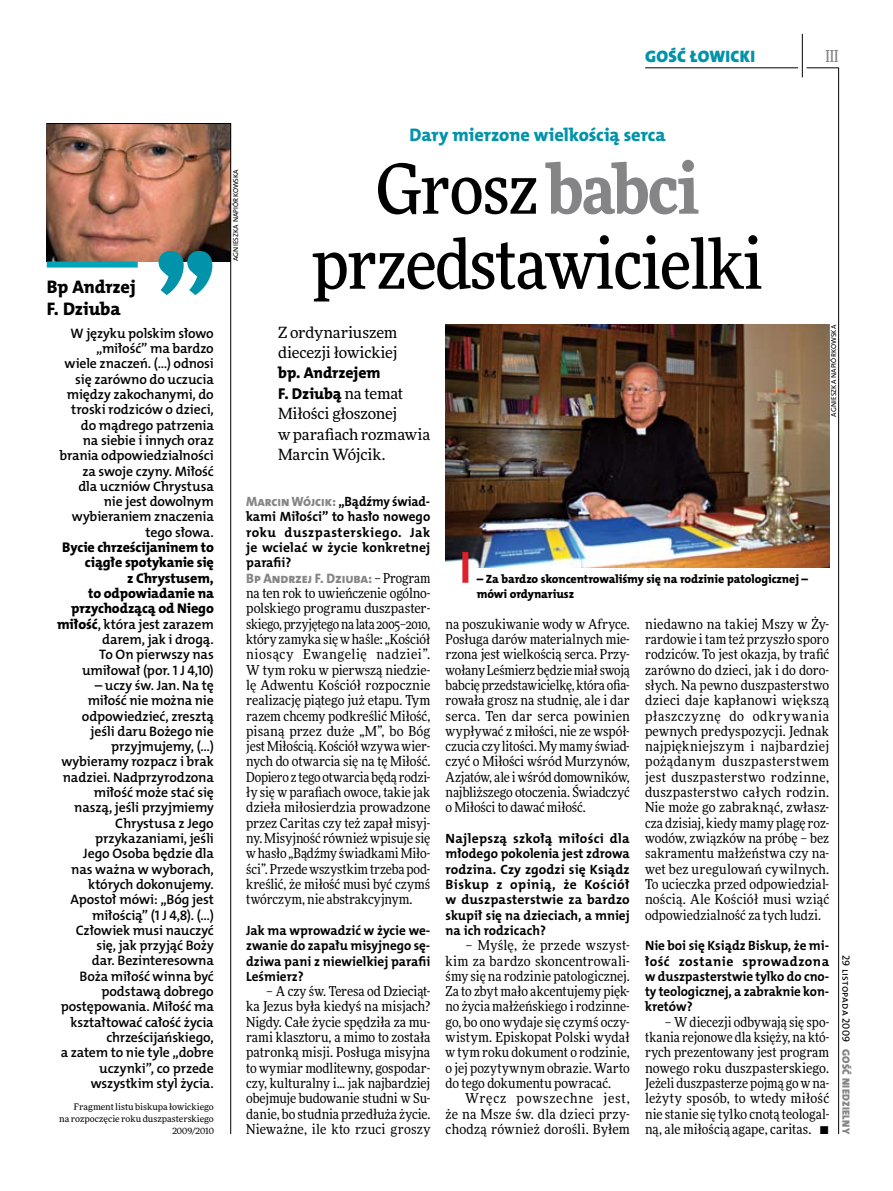
<style>
.page{position:relative;width:893px;height:1191px;background:#fff}
.page>*{position:absolute;margin:0;border:0;box-sizing:border-box;transform-origin:0 0}
.t1{font:500 69px/75px "Freeday Narrow";letter-spacing:-.02em;color:#000;text-align:center}
.t2{font:18.3px "The Mix HP8 Ex Bld";letter-spacing:.005em;color:#0093aa}
.t3{font:18.3px/21.6px "The Mix HP8 Ex Bld";color:#000}
.t4{font:16.65px "The Mix HP9 Blk";letter-spacing:.02em;color:#0093aa}
.t5{font:500 16.5px "Freeday Narrow";color:#858486;scale:.9 1}
.t6{font:15.75px/20.4px "The Mix HP8 Ex Bld";letter-spacing:-.005em;color:#000}
.t7{font:15.45px/20.4px "Freeday News";letter-spacing:-.01em;color:#000}
.t8{font:14.1px/15.3px "The Mix HP8 Ex Bld";letter-spacing:-.005em;color:#000;text-align:right}
.t9{font:13.8px/15.3px "The Mix HP6 Se Bld";letter-spacing:-.01em;color:#000;text-align:right}
.t10{font:13.65px/15.3px "Freeday Narrow News";letter-spacing:.005em;color:#000;text-align:justify}
.t11{font:13.65px "The Mix HP8 Ex Bld";letter-spacing:-.005em;color:#858486}
.t12{font:13.5px/15.3px "The Mix HP7 Bld";color:#000;text-align:justify}
.t13{font:13.5px "The Mix HP8 Ex Bld";letter-spacing:-.005em;color:#858486;scale:.95 1}
.t14{font:12px/15.3px "The Mix HP8 Ex Bld";letter-spacing:-.005em;color:#000}
.t15{font:10.5px "The Mix HP5 Plain";letter-spacing:.015em;color:#000}
.t16{font:10.5px "The Mix HP9 Blk";letter-spacing:.025em;color:#858486}
.t17{font:9px/12px "Freeday News";color:#000;text-align:right}
.t18{font:7.2px "The Mix HP5 Plain";letter-spacing:.015em;color:#000}
.s1{font-family:"The Mix HP8 Ex Bld";font-size:14.1px}
.s2{font-weight:900;color:#858486}
.s3{font-family:"Freeday News";font-size:15.45px}
.s4{font-family:"The Mix HP7 Bld";color:#000}
.s5{font-family:"Freeday Narrow News";color:#000}
</style>
<div class="page">
<hr style="left:806px;top:68px;width:33px;height:1px;background:#000">
<hr style="left:645px;top:68px;width:153px;height:1px;background:#000">
<hr style="left:838px;top:68px;width:1px;height:1066px;background:#000">
<hr style="left:802px;top:34px;width:1px;height:43px;background:#000">
<svg style="left:47px;top:123px;width:184px;height:1011px"></svg>
<div style="left:47px;top:261px;width:91px;height:6px;background:#00a4b9"></div>
<svg style="left:159px;top:251px;width:53px;height:44px"></svg>
<img style="left:446px;top:325px;width:383px;height:242px">
<div style="left:462px;top:552px;width:6px;height:31px;background:#df1f2a"></div>
<p class="t4" style="left:645px;top:46px;width:111px">GOŚĆ ŁOWICKI</p>
<p class="t5" style="left:825px;top:46px;width:16px">III</p>
<h2 class="t3" style="left:47px;top:276px;width:91px">Bp Andrzej<br>F. Dziuba</h2>
<p class="t9" style="left:59px;top:325px;width:156px">W języku polskim słowo „miłość” ma bardzo<br>wiele znaczeń. (...) odnosi się zarówno do uczucia między zakochanymi, do troski rodziców o dzieci, do mądrego patrzenia<br>na siebie i innych oraz brania odpowiedzialności za swoje czyny. Miłość<br>dla uczniów Chrystusa nie jest dowolnym wybieraniem znaczenia tego słowa.</p>
<p class="t8" style="left:62px;top:540px;width:153px">Bycie chrześcijaninem to ciągłe spotykanie się<br>z Chrystusem,<br>to odpowiadanie na przychodzącą od Niego</p>
<p class="t9" style="left:57px;top:616px;width:158px"><span class="s1">miłość</span>, która jest zarazem darem, jak i drogą.<br>To On pierwszy nas umiłował (por. 1 J 4,10)</p>
<p class="t9" style="left:61px;top:677px;width:155px">– uczy św. Jan. Na tę miłość nie można nie odpowiedzieć, zresztą jeśli daru Bożego nie przyjmujemy, (...) wybieramy rozpacz i brak nadziei. Nadprzyrodzona miłość może stać się naszą, jeśli przyjmiemy<br>Chrystusa z Jego przykazaniami, jeśli<br>Jego Osoba będzie dla nas ważna w wyborach, których dokonujemy.<br>Apostoł mówi: „Bóg jest miłością” (1 J 4,8). (...)<br>Człowiek musi nauczyć się, jak przyjąć Boży<br>dar. Bezinteresowna<br>Boża miłość winna być podstawą dobrego postępowania. Miłość ma kształtować całość życia chrześcijańskiego,<br>a zatem to nie tyle „dobre uczynki”, co przede wszystkim styl życia.</p>
<p class="t17" style="left:59px;top:1100px;width:156px">Fragment listu biskupa łowickiego<br>na rozpoczęcie roku duszpasterskiego<br>2009/2010</p>
<p class="t18" style="left:231px;top:261px;width:93px;rotate:-90deg">Agnieszka Napiórkowska</p>
<h2 class="t2" style="left:410px;top:123px;width:258px">Dary mierzone wielkością serca</h2>
<h1 class="t1" style="left:312px;top:150px;width:452px">Grosz <span class="s2">babci </span>przedstawicielki</h1>
<p class="t7" style="left:278px;top:322px;width:121px">Z ordynariuszem diecezji łowickiej</p>
<p class="t6" style="left:278px;top:363px;width:127px">bp. Andrzejem<br>F. Dziubą <span class="s3">na temat</span></p>
<p class="t7" style="left:278px;top:403px;width:154px">Miłości głoszonej<br>w parafiach rozmawia<br>Marcin Wójcik.</p>
<p class="t18" style="left:829px;top:417px;width:93px;rotate:-90deg">Agnieszka Napiórkowska</p>
<p class="t13" style="left:246px;top:493px;width:195px">Marcin Wójcik: <span class="s4">„Bądźmy świad-</span></p>
<p class="t12" style="left:246px;top:509px;width:186px">kami Miłości” to hasło nowego roku duszpasterskiego. Jak je wcielać w życie konkretnej parafii?</p>
<p class="t11" style="left:246px;top:569px;width:186px">Bp Andrzej F. Dziuba: <span class="s5">– Program</span></p>
<p class="t10" style="left:246px;top:585px;width:186px">na ten rok to uwieńczenie ogólno&shy;polskiego programu duszpaster&shy;skiego, przyjętego na lata 2005–2010, który zamyka się w haśle: „Kościół niosący Ewangelię nadziei”.<br>W tym roku w pierwszą niedzie&shy;lę Adwentu Kościół rozpocznie realizację piątego już etapu. Tym razem chcemy podkreślić Miłość, pisaną przez duże „M”, bo Bóg jestMiłością. Kościół wzywa wier&shy;nych do otwarcia się na tę Miłość.<br>Dopiero z tego otwarcia będą rodzi&shy;ły się w parafiach owoce, takie jak dzieła miłosierdzia prowadzone przez Caritas czy też zapał misyj&shy;ny. Misyjność również wpisuje się whasło „Bądźmy świadkami Miło&shy;ści”. Przede wszystkim trzeba pod&shy;kreślić, że miłość musi być czymś twórczym, nie abstrakcyjnym.</p>
<p class="t12" style="left:246px;top:922px;width:186px">Jak ma wprowadzić w życie we&shy;zwanie do zapału misyjnego sę&shy;dziwa pani z niewielkiej parafii Leśmierz?</p>
<p class="t10" style="left:246px;top:983px;width:186px;text-indent:20px">– A czy św. Teresa od Dzieciąt&shy;ka Jezus była kiedyś na misjach?<br>Nigdy. Całe życie spędziła za mu&shy;rami klasztoru, a mimo to została patronką misji. Posługa misyjna to wymiar modlitewny, gospodar&shy;czy, kulturalny i... jak najbardziej obejmuje budowanie studni w Su&shy;danie, bo studnia przedłuża życie.<br>Nieważne, ile kto rzuci groszy</p>
<p class="t14" style="left:477px;top:571px;width:333px">– Za bardzo skoncentrowaliśmy się na rodzinie patologicznej – mówi ordynariusz</p>
<p class="t10" style="left:446px;top:616px;width:186px">na poszukiwanie wody w Afryce.<br>Posługa darów materialnych mie&shy;rzona jest wielkością serca. Przy&shy;wołany Leśmierz będzie miał swoją babcię przedstawicielkę, która ofia&shy;rowała grosz na studnię, ale i dar serca. Ten dar serca powinien wypływać z miłości, nie ze współ&shy;czucia czy litości. My mamy świad&shy;czyć o Miłości wśród Murzynów, Azjatów, ale iwśród domowników, najbliższego otoczenia. Świadczyć o Miłości to dawać miłość.</p>
<p class="t12" style="left:446px;top:831px;width:186px">Najlepszą szkołą miłości dla młodego pokolenia jest zdrowa rodzina. Czy zgodzi się Ksiądz Biskup z opinią, że Kościół w duszpasterstwie za bardzo skupił się na dzieciach, a mniej na ich rodzicach?</p>
<p class="t10" style="left:446px;top:937px;width:186px;text-indent:20px">– Myślę, że przede wszyst&shy;kim za bardzo skoncentrowali&shy;śmy się na rodzinie patologicznej.<br>Za to zbyt mało akcentujemy pięk&shy;no życia małżeńskiego i rodzinne&shy;go, bo ono wydaje się czymś oczy&shy;wistym. Episkopat Polski wydał w tym roku dokument o rodzinie, o jej pozytywnym obrazie. Warto do tego dokumentu powracać.</p>
<p class="t10" style="left:446px;top:1090px;width:186px;text-indent:20px">Wręcz powszechne jest, że na Msze św. dla dzieci przy&shy;chodzą również dorośli. Byłem</p>
<p class="t10" style="left:645px;top:616px;width:186px">niedawno na takiej Mszy w Ży&shy;rardowie i tam też przyszło sporo rodziców. To jest okazja, by trafić zarówno do dzieci, jak i do doro&shy;słych. Na pewno duszpasterstwo dzieci daje kapłanowi większą płaszczyznę do odkrywania pewnych predyspozycji. Jednak najpiękniejszym i najbardziej pożądanym duszpasterstwem jest duszpasterstwo rodzinne, duszpasterstwo całych rodzin.<br>Nie może go zabraknąć, zwłasz&shy;cza dzisiaj, kiedy mamy plagę roz&shy;wodów, związków na próbę – bez sakramentu małżeństwa czy na&shy;wet bez uregulowań cywilnych.<br>To ucieczka przed odpowiedzial&shy;nością. Ale Kościół musi wziąć odpowiedzialność za tych ludzi.</p>
<p class="t12" style="left:645px;top:938px;width:186px">Nie boi się Ksiądz Biskup, że mi&shy;łość zostanie sprowadzona w duszpasterstwie tylko do cno&shy;ty teologicznej, a zabraknie kon&shy;kretów?</p>
<p class="t10" style="left:645px;top:1014px;width:186px;text-indent:20px">– Wdiecezji odbywają się spo&shy;tkania rejonowe dla księży, na któ&shy;rych prezentowany jest program nowego roku duszpasterskiego.<br>Jeżeli duszpasterze pojmą go w na&shy;leżyty sposób, to wtedy miłość nie stanie się tylko cnotą teologal&shy;ną, ale miłością agape, caritas. •</p>
<p class="t15" style="left:853px;top:955px;width:89px;rotate:90deg">29 listopada 2009</p>
<p class="t16" style="left:853px;top:1049px;width:86px;rotate:90deg">GOŚĆ NIEDZIELNY</p>
</div>
